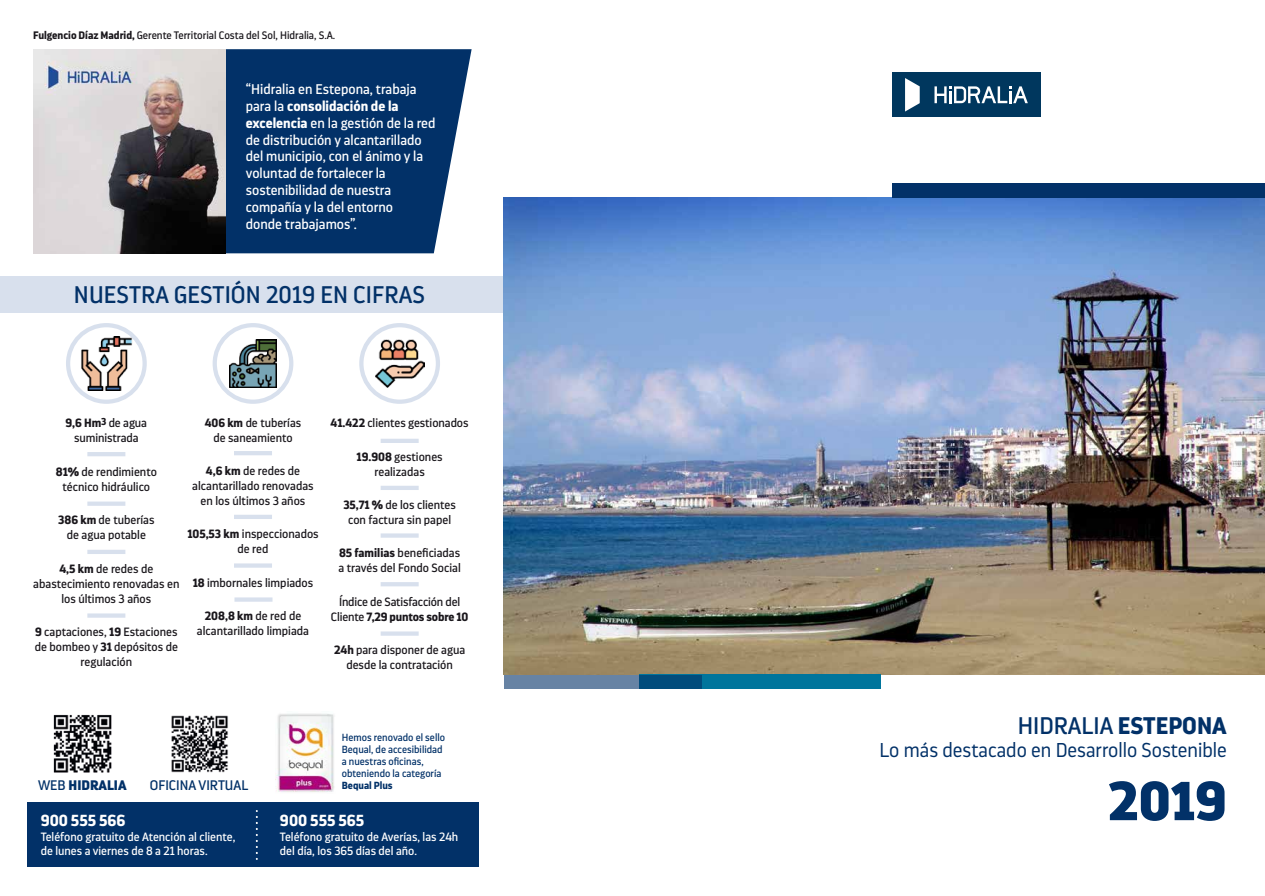
<style>
.page{position:relative;width:1265px;height:896px;background:#fff}
.page>*{position:absolute;margin:0;border:0;box-sizing:border-box;transform-origin:0 0}
.t1{font:900 54.7px "Darwin Pro";color:#023168}
.t2{font:24px "Darwin Pro";letter-spacing:.005em;color:#023168}
.t3{font:300 20px "Darwin Pro";color:#023168}
.t4{font:700 16px "Darwin Pro";color:#fff}
.t5{font:14px/16.8px "Darwin Pro";color:#fff}
.t6{font:13.8px "Darwin Pro";color:#023168}
.t7{font:900 13.8px "Darwin Pro";color:#023168}
.t8{font:12px/15px "Darwin Pro";color:#1a171c;text-align:center}
.t9{font:12px/14.4px "Darwin Pro";color:#fff}
.t10{font:10.8px "Darwin Pro";color:#1a171c}
.t11{font:10.3px/12px "Darwin Pro";color:#023168}
.t12{font:700 10.3px "Darwin Pro";color:#023168}
.s1{font-weight:700}
.s2{font-weight:400}
</style>
<div class="page">
<div style="left:0;top:276px;width:506px;height:36px;background:#d8e0ed"></div>
<div style="left:66px;top:323px;width:81px;height:81px;border:4px solid #d8e0ed;border-radius:50%"></div>
<div style="left:212px;top:323px;width:81px;height:81px;border:4px solid #d8e0ed;border-radius:50%"></div>
<img style="left:80px;top:337px;width:53px;height:53px">
<img style="left:229px;top:339px;width:48px;height:48px">
<div style="left:359px;top:323px;width:81px;height:81px;border:4px solid #d8e0ed;border-radius:50%"></div>
<img style="left:375px;top:339px;width:49px;height:49px">
<hr style="left:87px;top:452px;width:38px;height:4px;background:#d8e0ed">
<hr style="left:234px;top:451px;width:38px;height:4px;background:#d8e0ed">
<hr style="left:380px;top:439px;width:38px;height:4px;background:#d8e0ed">
<div style="left:87px;top:501px;width:38px;height:5px;background:#d8e0ed"></div>
<hr style="left:234px;top:515px;width:38px;height:4px;background:#d8e0ed">
<hr style="left:380px;top:486px;width:38px;height:4px;background:#d8e0ed">
<hr style="left:87px;top:550px;width:38px;height:4px;background:#d8e0ed">
<div style="left:87px;top:613px;width:38px;height:5px;background:#d8e0ed"></div>
<div style="left:234px;top:563px;width:38px;height:5px;background:#d8e0ed"></div>
<div style="left:234px;top:597px;width:38px;height:5px;background:#d8e0ed"></div>
<div style="left:380px;top:533px;width:38px;height:5px;background:#d8e0ed"></div>
<hr style="left:380px;top:582px;width:38px;height:4px;background:#d8e0ed">
<div style="left:380px;top:631px;width:38px;height:5px;background:#d8e0ed"></div>
<img style="left:504px;top:197px;width:760px;height:478px">
<img style="left:276px;top:713px;width:58px;height:79px">
<div style="left:891px;top:183px;width:373px;height:14px;background:#023168"></div>
<div style="left:638px;top:675px;width:242px;height:14px;background:#00759c"></div>
<svg style="left:504px;top:675px;width:197px;height:14px;background:#467197"></svg>
<div style="left:891px;top:73px;width:149px;height:44px;background:#00375e"></div>
<svg style="left:905px;top:78px;width:14px;height:34px"></svg>
<svg style="left:934px;top:86px;width:93px;height:17px"></svg>
<svg style="left:225px;top:49px;width:246px;height:204px;background:#164173"></svg>
<img style="left:33px;top:49px;width:192px;height:204px">
<div style="left:27px;top:803px;width:451px;height:64px;background:#023168"></div>
<img style="left:53px;top:714px;width:59px;height:59px">
<img style="left:171px;top:715px;width:57px;height:58px">
<svg style="left:256px;top:811px;width:2px;height:42px"></svg>
<p class="t10" style="left:33px;top:28px;width:304px"><span class="s1">Fulgencio Díaz Madrid,</span> Gerente Territorial Costa del Sol, Hidralia, S.A.</p>
<p class="t5" style="left:246px;top:81px;width:191px">“Hidralia en Estepona, trabaja para la <span class="s1">consolidación de la excelencia</span> en la gestión de la red de distribución y alcantarillado del municipio, con el ánimo y la voluntad de fortalecer la sostenibilidad de nuestra compañía y la del entorno<br>donde trabajamos”.</p>
<h2 class="t2" style="left:74px;top:279px;width:352px">NUESTRA GESTIÓN 2019 EN CIFRAS</h2>
<p class="t8" style="left:66px;top:415px;width:83px"><span class="s1">9,6 Hm</span><sup>3</sup> de agua suministrada</p>
<p class="t8" style="left:56px;top:464px;width:103px"><span class="s1">81%</span> de rendimiento técnico hidráulico</p>
<p class="t8" style="left:58px;top:512px;width:98px"><span class="s1">386 km</span> de tuberías de agua potable</p>
<p class="t8" style="left:33px;top:561px;width:148px"><span class="s1">4,5 km</span> de redes de abastecimiento renovadas en los últimos 3 años</p>
<p class="t8" style="left:35px;top:624px;width:145px"><span class="s1">9</span> captaciones, <span class="s1">19</span> Estaciones de bombeo y <span class="s1">31</span> depósitos de regulación</p>
<p class="t8" style="left:205px;top:415px;width:98px;line-height:14.4px"><span class="s1">406 km</span> de tuberías de saneamiento</p>
<p class="t8" style="left:192px;top:463px;width:123px"><span class="s1">4,6 km</span> de redes de alcantarillado renovadas en los últimos 3 años</p>
<p class="t8" style="left:187px;top:526px;width:133px"><span class="s1">105,53 km</span> inspeccionados de red</p>
<p class="t8" style="left:193px;top:575px;width:122px"><span class="s1">18</span> imbornales limpiados</p>
<p class="t8" style="left:197px;top:608px;width:114px"><span class="s1">208,8 km</span> de red de alcantarillado limpiada</p>
<p class="t8" style="left:330px;top:415px;width:139px"><span class="s1">41.422</span> clientes gestionados</p>
<p class="t8" style="left:356px;top:449px;width:88px"><span class="s1">19.908</span> gestiones realizadas</p>
<p class="t8" style="left:343px;top:497px;width:114px"><span class="s1">35,71 %</span> de los clientes con factura sin papel</p>
<p class="t8" style="left:338px;top:545px;width:124px;text-align:left"><span class="s1">85 familias</span> beneficiadas a través del Fondo Social</p>
<p class="t8" style="left:331px;top:594px;width:139px">Índice de Satisfacción del<br>Cliente <span class="s1">7,29 puntos sobre 10</span></p>
<p class="t8" style="left:334px;top:642px;width:133px"><span class="s1">24h</span> para disponer de agua desde la contratación</p>
<p class="t11" style="left:342px;top:731px;width:105px">Hemos renovado el sello</p>
<p class="t7" style="left:38px;top:775px;width:90px"><span class="s2">WEB</span> HIDRALIA</p>
<p class="t6" style="left:150px;top:776px;width:100px">OFICINA VIRTUAL</p>
<h3 class="t4" style="left:41px;top:809px;width:86px">900 555 566</h3>
<p class="t9" style="left:41px;top:829px;width:196px">Teléfono gratuito de Atención al cliente, de lunes a viernes de 8 a 21 horas.</p>
<p class="t11" style="left:342px;top:743px;width:102px">Bequal, de accesibilidad a nuestras oficinas, obteniendo la categoría</p>
<p class="t12" style="left:342px;top:778px;width:52px">Bequal Plus</p>
<h3 class="t4" style="left:280px;top:809px;width:86px">900 555 565</h3>
<p class="t9" style="left:280px;top:829px;width:180px">Teléfono gratuito de Averías, las 24h del día, los 365 días del año.</p>
<h2 class="t2" style="left:1017px;top:710px;width:210px">HIDRALIA <span class="s1">ESTEPONA</span></h2>
<h3 class="t3" style="left:879px;top:737px;width:349px">Lo más destacado en Desarrollo Sostenible</h3>
<h1 class="t1" style="left:1107px;top:761px;width:120px">2019</h1>
</div>
